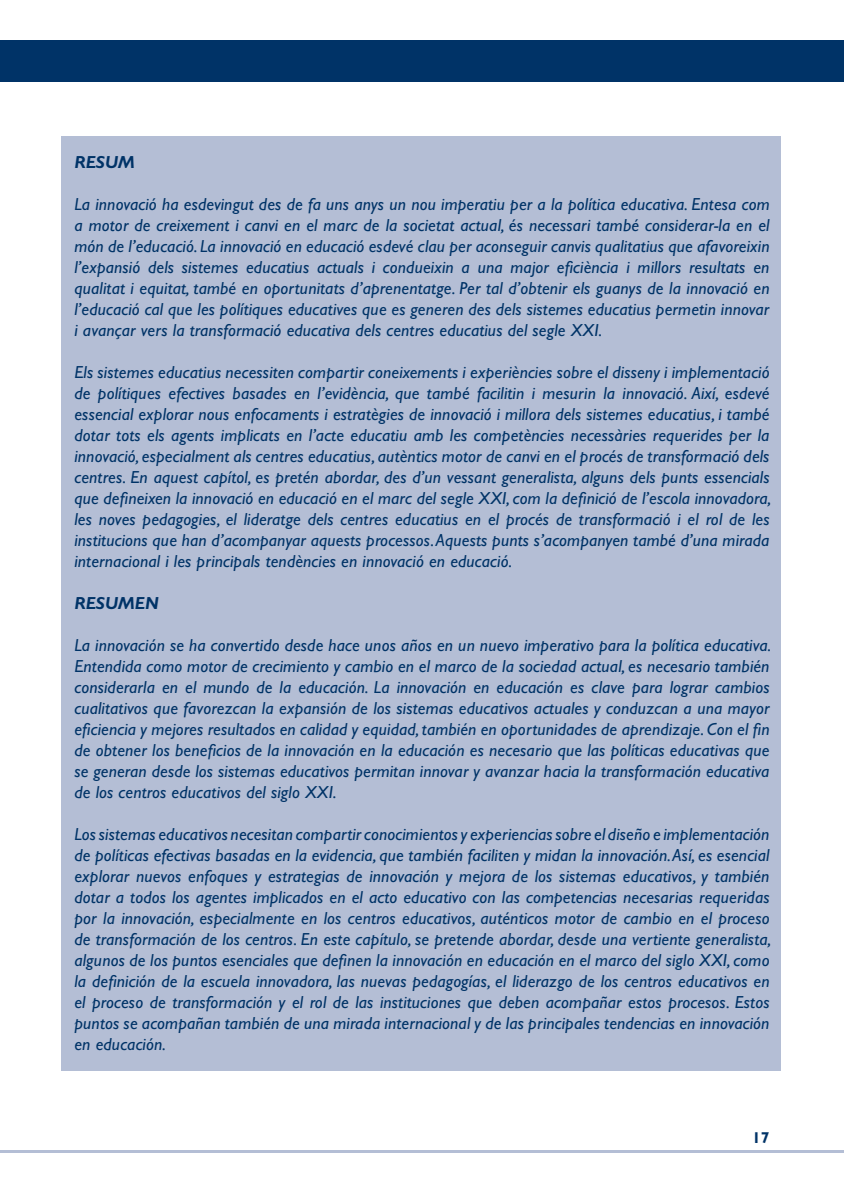
<style>
.page{position:relative;width:844px;height:1191px;background:#fff}
.page>*{position:absolute;margin:0;border:0;box-sizing:border-box;transform-origin:0 0}
.t1{font:italic 17.5px/21px "Gill Sans Std";letter-spacing:.01em;color:#003367;text-align:justify}
.t2{font:italic 700 17.5px "Gill Sans Std";color:#003367}
.t3{font:700 15.75px "Gill Sans Std";color:#003367}
</style>
<div class="page">
<hr style="left:0;top:1150px;width:843px;height:2px;background:#b4bed5">
<div style="left:61px;top:136px;width:719px;height:935px;background:#b4bed5"></div>
<div style="left:0;top:40px;width:843px;height:42px;background:#003367"></div>
<p class="t2" style="left:74px;top:152px;width:62px">RESUM</p>
<p class="t1" style="left:74px;top:194px;width:696px">La innovació ha esdevingut des de fa uns anys un nou imperatiu per a la política educativa. Entesa com a motor de creixement i canvi en el marc de la societat actual, és necessari també considerar-la en el món de l’educació. La innovació en educació esdevé clau per aconseguir canvis qualitatius que afavoreixin l’expansió dels sistemes educatius actuals i condueixin a una major eficiència i millors resultats en qualitat i equitat, també en oportunitats d’aprenentatge. Per tal d’obtenir els guanys de la innovació en l’educació cal que les polítiques educatives que es generen des dels sistemes educatius permetin innovar i avançar vers la transformació educativa dels centres educatius del segle XXI.</p>
<p class="t1" style="left:74px;top:362px;width:698px">Els sistemes educatius necessiten compartir coneixements i experiències sobre el disseny i implementació de polítiques efectives basades en l’evidència, que també facilitin i mesurin la innovació. Així, esdevé essencial explorar nous enfocaments i estratègies de innovació i millora dels sistemes educatius, i també dotar tots els agents implicats en l’acte educatiu amb les competències necessàries requerides per la innovació, especialment als centres educatius, autèntics motor de canvi en el procés de transformació dels centres. En aquest capítol, es pretén abordar, des d’un vessant generalista, alguns dels punts essencials que defineixen la innovació en educació en el marc del segle XXI, com la definició de l’escola innovadora, les noves pedagogies, el lideratge dels centres educatius en el procés de transformació i el rol de les institucions que han d’acompanyar aquests processos. Aquests punts s’acompanyen també d’una mirada internacional i les principals tendències en innovació en educació.</p>
<p class="t2" style="left:74px;top:593px;width:86px">RESUMEN</p>
<p class="t1" style="left:74px;top:635px;width:698px">La innovación se ha convertido desde hace unos años en un nuevo imperativo para la política educativa.<br>Entendida como motor de crecimiento y cambio en el marco de la sociedad actual, es necesario también considerarla en el mundo de la educación. La innovación en educación es clave para lograr cambios cualitativos que favorezcan la expansión de los sistemas educativos actuales y conduzcan a una mayor eficiencia y mejores resultados en calidad y equidad, también en oportunidades de aprendizaje. Con el fin de obtener los beneficios de la innovación en la educación es necesario que las políticas educativas que se generan desde los sistemas educativos permitan innovar y avanzar hacia la transformación educativa de los centros educativos del siglo XXI.</p>
<p class="t1" style="left:74px;top:824px;width:698px">Los sistemas educativos necesitan compartir conocimientos y experiencias sobre el diseño e implementación de políticas efectivas basadas en la evidencia, que también faciliten y midan la innovación. Así, es esencial explorar nuevos enfoques y estrategias de innovación y mejora de los sistemas educativos, y también dotar a todos los agentes implicados en el acto educativo con las competencias necesarias requeridas por la innovación, especialmente en los centros educativos, auténticos motor de cambio en el proceso de transformación de los centros. En este capítulo, se pretende abordar, desde una vertiente generalista, algunos de los puntos esenciales que definen la innovación en educación en el marco del siglo XXI, como la definición de la escuela innovadora, las nuevas pedagogías, el liderazgo de los centros educativos en el proceso de transformación y el rol de las instituciones que deben acompañar estos procesos. Estos puntos se acompañan también de una mirada internacional y de las principales tendencias en innovación en educación.</p>
<p class="t3" style="left:752px;top:1128px;width:19px">17</p>
</div>
